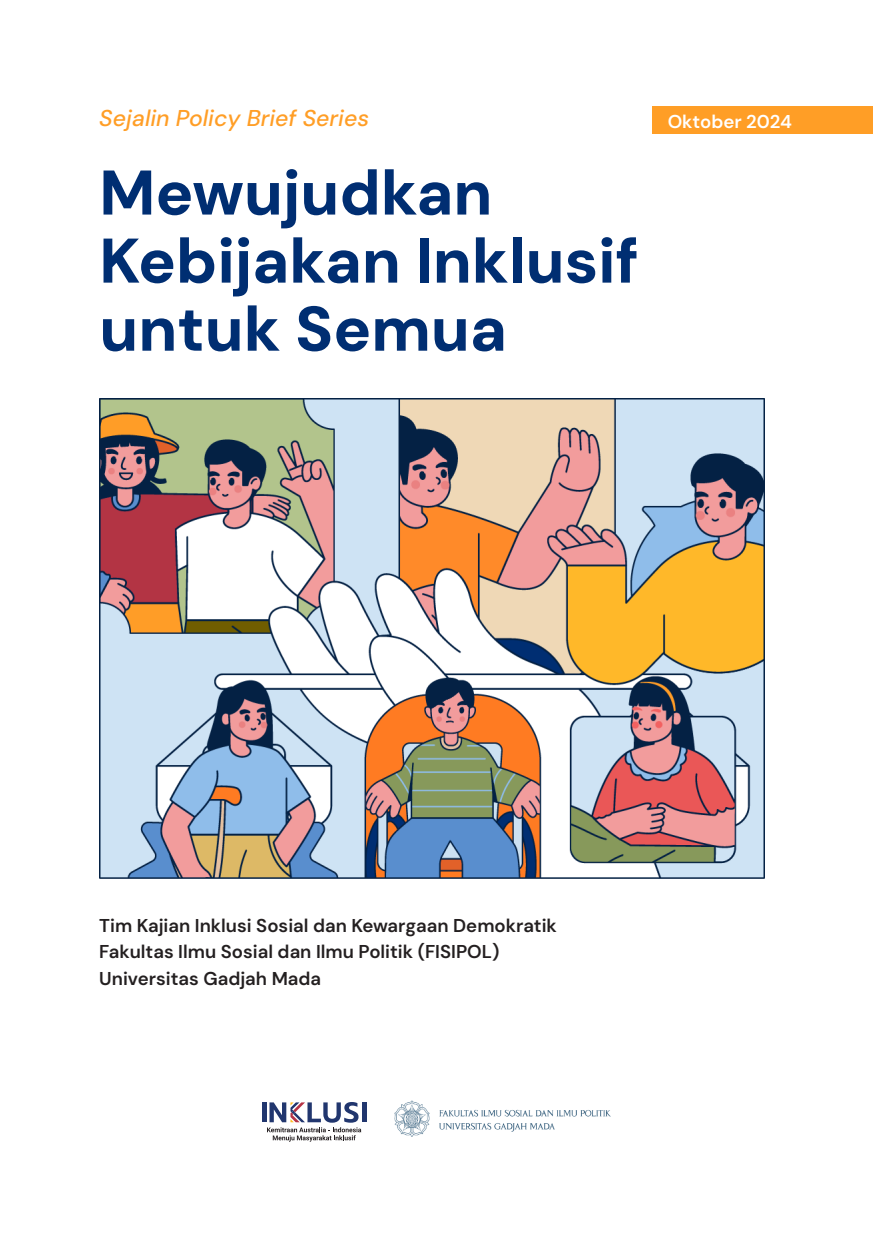
<style>
.page{position:relative;width:874px;height:1241px;background:#fff}
.page>*{position:absolute;margin:0;border:0;box-sizing:border-box;transform-origin:0 0}
.t1{font:800 62.82px/68.1px "DM Sans 18 pt";color:#002e72}
.t2{font:italic 500 22.93px "DM Sans 18 pt";color:#ff9e26}
.Body{font:600 18.55px/26.6px "DM Sans 18 pt";color:#231f20}
.Body-2{font:600 18.55px "DM Sans 18 pt";color:#fff}
</style>
<div class="page">
<img style="left:99px;top:398px;width:665px;height:480px">
<img style="left:394px;top:1100px;width:216px;height:36px">
<hr style="left:262px;top:1102px;width:4px;height:20px;background:#21366e">
<hr style="left:362px;top:1102px;width:4px;height:20px;background:#21366e">
<svg style="left:267px;top:1102px;width:94px;height:39px"></svg>
<div style="left:652px;top:107px;width:220px;height:27px;background:#ff9e26"></div>
<h1 class="t2" style="left:99px;top:104px;width:271px">Sejalin Policy Brief Series</h1>
<h1 class="t1" style="left:99px;top:158px;width:541px">Mewujudkan<br>Kebijakan Inklusif untuk Semua</h1>
<p class="Body-2" style="left:667px;top:110px;width:126px">Oktober 2024</p>
<p class="Body" style="left:99px;top:911px;width:459px">Tim Kajian Inklusi Sosial dan Kewargaan Demokratik<br>Fakultas Ilmu Sosial dan Ilmu Politik (FISIPOL)<br>Universitas Gadjah Mada</p>
</div>
